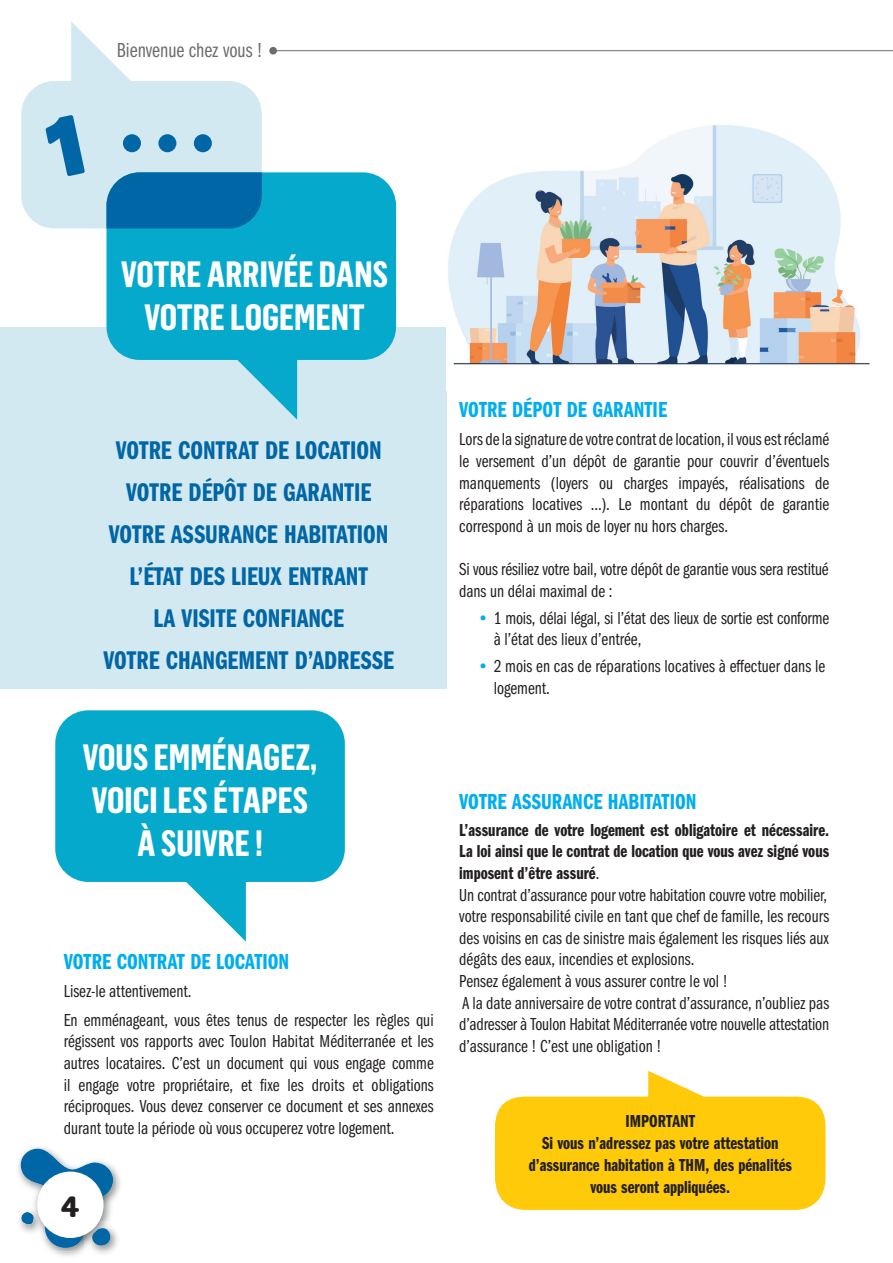
<style>
.page{position:relative;width:893px;height:1263px;background:#fff}
.page>*{position:absolute;margin:0;border:0;box-sizing:border-box;transform-origin:0 0}
.t1{font:700 36px/43px "Flama Condensed";color:#fff;text-align:center}
.t2{font:700 30px "Adesso W00";color:#231f20}
.t3{font:26.55px/42px "Franklin Gothic URW Com Dem";color:#0166a5;text-align:center}
.t4{font:22.5px "Franklin Gothic URW Com Dem";color:#00aeef}
.t5{font:21px "Franklin Gothic URW Com Boo";color:#6c6d70}
.t6{font:18px/21.6px "Franklin Gothic URW Com Boo";color:#231f20}
.t7{font:18px/21.9px "Franklin Gothic URW Com Dem";color:#231f20;text-align:justify}
.s1{color:#00aeef}
.s2{font-family:"Franklin Gothic URW Com Boo"}
</style>
<div class="page">
<img style="left:18px;top:1162px;width:102px;height:94px">
<img style="left:18px;top:1205px;width:1px;height:33px">
<img style="left:84px;top:1221px;width:36px;height:35px">
<img style="left:29px;top:1165px;width:87px;height:87px">
<img style="left:84px;top:1221px;width:32px;height:31px">
<svg style="left:19px;top:1147px;width:95px;height:102px"></svg>
<div style="left:37px;top:1171px;width:67px;height:67px;background:#fff;border-radius:50%"></div>
<div style="left:0;top:327px;width:446px;height:362px;background:#d2e9f2"></div>
<svg style="left:21px;top:21px;width:241px;height:207px;fill:#d2e9f2"></svg>
<svg style="left:107px;top:172px;width:289px;height:248px;fill:#05a9cc"></svg>
<svg style="left:55px;top:710px;width:290px;height:232px;fill:#05a9cc"></svg>
<svg style="left:107px;top:172px;width:155px;height:56px;background:#076ba8"></svg>
<div style="left:194px;top:134px;width:18px;height:18px;background:#0166a5;border-radius:50%"></div>
<div style="left:158px;top:134px;width:18px;height:18px;background:#0166a5;border-radius:50%"></div>
<div style="left:123px;top:134px;width:18px;height:18px;background:#0166a5;border-radius:50%"></div>
<hr style="left:273px;top:50px;width:620px;height:1px;background:#6c6d70">
<div style="left:269px;top:47px;width:8px;height:8px;background:#6c6d70;border-radius:50%"></div>
<img style="left:448px;top:125px;width:422px;height:240px">
<svg style="left:495px;top:1071px;width:331px;height:139px;fill:#feca0a"></svg>
<div style="left:44px;top:115px;width:41px;height:64px;background:#d2e9f2"></div>
<p class="t5" style="left:117px;top:35px;width:147px">Bienvenue chez vous !</p>
<h1 class="t1" style="left:121px;top:251px;width:269px">VOTRE ARRIVÉE DANS<br>VOTRE LOGEMENT</h1>
<h3 class="t3" style="left:104px;top:428px;width:292px">VOTRE CONTRAT DE LOCATION<br>VOTRE DÉPÔT DE GARANTIE<br>VOTRE ASSURANCE HABITATION<br>L’ÉTAT DES LIEUX ENTRANT<br>LA VISITE CONFIANCE<br>VOTRE CHANGEMENT D’ADRESSE</h3>
<h1 class="t1" style="left:83px;top:734px;width:236px">VOUS EMMÉNAGEZ,<br>VOICI LES ÉTAPES<br>À SUIVRE !</h1>
<p class="t4" style="left:64px;top:945px;width:227px">VOTRE CONTRAT DE LOCATION</p>
<p class="t6" style="left:64px;top:976px;width:371px;line-height:28.5px">Lisez-le attentivement.<br>En emménageant, vous êtes tenus de respecter les règles qui</p>
<p class="t6" style="left:64px;top:1030px;width:371px;text-align:justify">régissent vos rapports avec Toulon Habitat Méditerranée et les autres locataires. C’est un document qui vous engage comme il engage votre propriétaire, et fixe les droits et obligations réciproques. Vous devez conserver ce document et ses annexes durant toute la période où vous occuperez votre logement.</p>
<h2 class="t2" style="left:61px;top:1188px;width:21px">4</h2>
<p class="t4" style="left:459px;top:394px;width:209px">VOTRE DÉPOT DE GARANTIE</p>
<p class="t6" style="left:459px;top:428px;width:371px;text-align:justify">Lors de la signature de votre contrat de location, il vous est réclamé le versement d’un dépôt de garantie pour couvrir d’éventuels manquements (loyers ou charges impayés, réalisations de réparations locatives …). Le montant du dépôt de garantie correspond à un mois de loyer nu hors charges.</p>
<p class="t6" style="left:459px;top:557px;width:371px">Si vous résiliez votre bail, votre dépôt de garantie vous sera restitué dans un délai maximal de :</p>
<p class="t6" style="left:494px;top:606px;width:337px;text-indent:-17px"><span class="s1">•</span> 1 mois, délai légal, si l’état des lieux de sortie est conforme à l’état des lieux d’entrée,</p>
<p class="t6" style="left:494px;top:655px;width:333px;text-indent:-17px"><span class="s1">•</span> 2 mois en cas de réparations locatives à effectuer dans le logement.</p>
<p class="t4" style="left:459px;top:785px;width:239px">VOTRE ASSURANCE HABITATION</p>
<p class="t7" style="left:459px;top:818px;width:371px">L’assurance de votre logement est obligatoire et nécessaire.<br>La loi ainsi que le contrat de location que vous avez signé vous imposent d’être assuré<span class="s2">.</span></p>
<p class="t6" style="left:459px;top:883px;width:371px">Un contrat d’assurance pour votre habitation couvre votre mobilier, votre responsabilité civile en tant que chef de famille, les recours des voisins en cas de sinistre mais également les risques liés aux dégâts des eaux, incendies et explosions.<br>Pensez également à vous assurer contre le vol !<br>A la date anniversaire de votre contrat d’assurance, n’oubliez pas d’adresser à Toulon Habitat Méditerranée votre nouvelle attestation d’assurance ! C’est une obligation !</p>
<p class="t7" style="left:529px;top:1109px;width:265px;text-align:center">IMPORTANT<br>Si vous n’adressez pas votre attestation d’assurance habitation à THM, des pénalités vous seront appliquées.</p>
</div>
